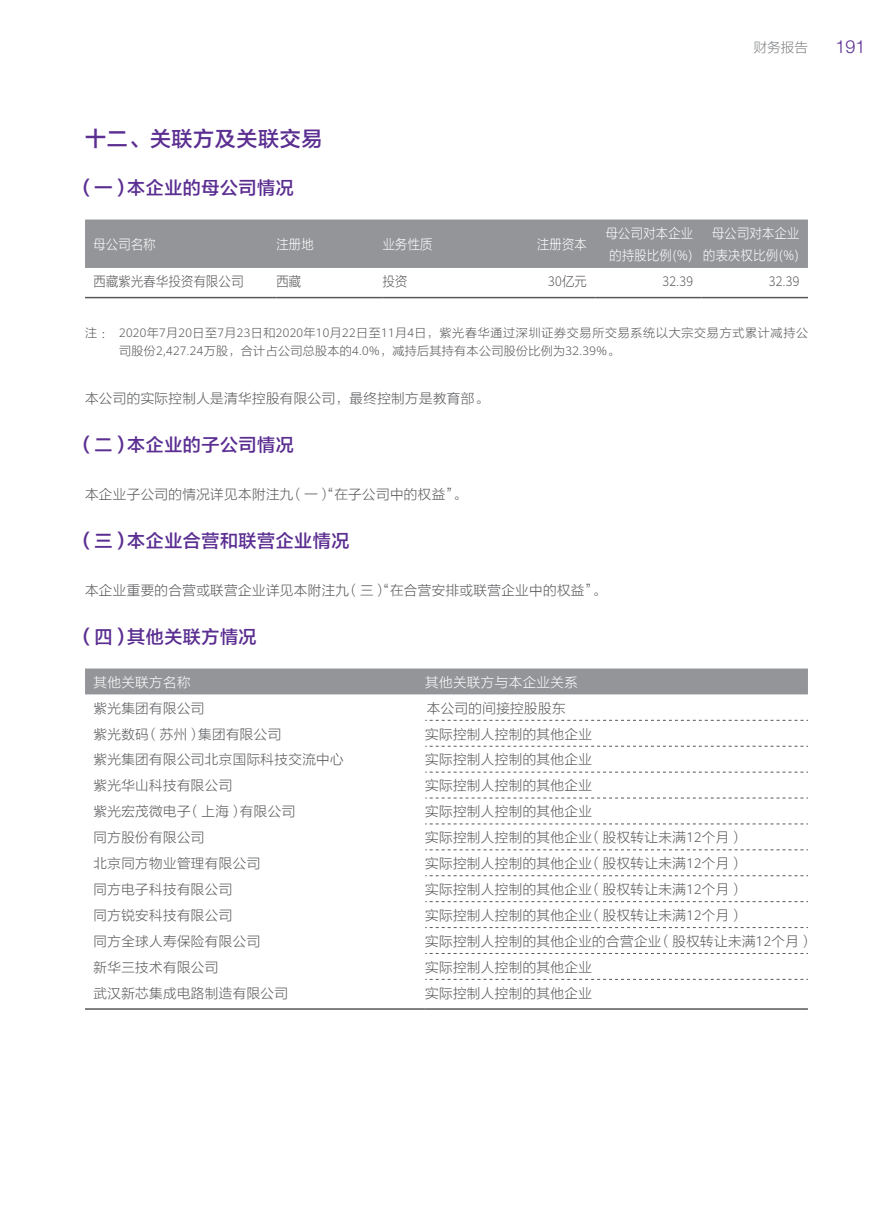
<style>
.page{position:relative;width:893px;height:1212px;background:#fff}
.page>*{position:absolute;margin:0;border:0;box-sizing:border-box;transform-origin:0 0}
.t1{font:21px "FZLTZHK GBK1 0";letter-spacing:.03em;color:#5b2e91}
.t2{font:18px "FZLTZHK GBK1 0";letter-spacing:.03em;color:#5b2e91}
.t3{font:300 18px "Helvetica Neue LT Std";color:#5b2e91}
.t4{font:13.5px "FZLTXHK GBK1 0";letter-spacing:.03em;color:#57585a}
.t5{font:13.5px/22.5px "FZLTXHK GBK1 0";letter-spacing:.03em;color:#fff;scale:.9 1}
.t6{font:13.5px "FZLTXHK GBK1 0";letter-spacing:.03em;color:#fff}
.t7{font:13.5px "FZLTXHK GBK1 0";letter-spacing:.03em;color:#57585a;scale:.9 1}
.t8{font:300 13.5px "Huawei Sans";letter-spacing:.03em;color:#57585a;scale:.9 1}
.t9{font:13.5px "FZLTXHK GBK1 0";color:#808285}
.t10{font:12px/18px "FZLTXHK GBK1 0";letter-spacing:.06em;color:#57585a}
.s1{font-family:"Huawei Sans";font-weight:300}
.s2{font-family:"FZLTXHK GBK1 0";font-weight:400}
</style>
<div class="page">
<div style="left:85px;top:220px;width:723px;height:48px;background:#939598"></div>
<hr style="left:85px;top:297px;width:191px;height:1px;background:#57585a">
<hr style="left:276px;top:297px;width:107px;height:1px;background:#57585a">
<hr style="left:383px;top:297px;width:106px;height:1px;background:#57585a">
<hr style="left:489px;top:297px;width:106px;height:1px;background:#57585a">
<hr style="left:595px;top:297px;width:107px;height:1px;background:#57585a">
<hr style="left:702px;top:297px;width:106px;height:1px;background:#57585a">
<div style="left:85px;top:668px;width:723px;height:26px;background:#939598"></div>
<svg style="left:425px;top:720px;width:383px;height:1px"></svg>
<svg style="left:425px;top:746px;width:383px;height:1px"></svg>
<svg style="left:425px;top:772px;width:383px;height:1px"></svg>
<svg style="left:425px;top:798px;width:383px;height:1px"></svg>
<svg style="left:425px;top:823px;width:383px;height:1px"></svg>
<svg style="left:425px;top:849px;width:383px;height:1px"></svg>
<svg style="left:425px;top:875px;width:383px;height:1px"></svg>
<svg style="left:425px;top:901px;width:383px;height:1px"></svg>
<svg style="left:425px;top:927px;width:383px;height:1px"></svg>
<svg style="left:425px;top:953px;width:383px;height:1px"></svg>
<svg style="left:425px;top:979px;width:383px;height:1px"></svg>
<hr style="left:85px;top:1008px;width:340px;height:2px;background:#57585a">
<hr style="left:425px;top:1008px;width:383px;height:2px;background:#57585a">
<h1 class="t1" style="left:85px;top:127px;width:239px">十二、关联方及关联交易</h1>
<h2 class="t2" style="left:76px;top:177px;width:219px">（一）本企业的母公司情况</h2>
<p class="t9" style="left:754px;top:40px;width:55px">财务报告</p>
<h2 class="t3" style="left:835px;top:36px;width:32px">191</h2>
<p class="t5" style="left:94px;top:233px;width:71px">母公司名称</p>
<p class="t5" style="left:276px;top:233px;width:43px">注册地</p>
<p class="t5" style="left:383px;top:233px;width:57px">业务性质</p>
<p class="t5" style="left:537px;top:233px;width:57px">注册资本</p>
<p class="t5" style="left:606px;top:222px;width:99px">母公司对本企业的持股比例<span class="s1">(%)</span></p>
<p class="t5" style="left:703px;top:222px;width:108px;text-align:right">母公司对本企业的表决权比例<span class="s1">(%)</span></p>
<p class="t7" style="left:94px;top:274px;width:168px">西藏紫光春华投资有限公司</p>
<p class="t7" style="left:276px;top:274px;width:29px">西藏</p>
<p class="t7" style="left:383px;top:274px;width:29px">投资</p>
<p class="t8" style="left:548px;top:272px;width:45px">30<span class="s2">亿元</span></p>
<p class="t8" style="left:662px;top:272px;width:36px">32.39</p>
<p class="t8" style="left:769px;top:272px;width:36px">32.39</p>
<p class="t10" style="left:119px;top:324px;width:690px;text-indent:-34px">注： <span class="s1">2020</span>年<span class="s1">7</span>月<span class="s1">20</span>日至<span class="s1">7</span>月<span class="s1">23</span>日和<span class="s1">2020</span>年<span class="s1">10</span>月<span class="s1">22</span>日至<span class="s1">11</span>月<span class="s1">4</span>日，紫光春华通过深圳证券交易所交易系统以大宗交易方式累计减持公司股份<span class="s1">2,427.24</span>万股，合计占公司总股本的<span class="s1">4.0%</span>，减持后其持有本公司股份比例为<span class="s1">32.39%</span>。</p>
<p class="t4" style="left:85px;top:390px;width:405px">本公司的实际控制人是清华控股有限公司，最终控制方是教育部。</p>
<h2 class="t2" style="left:76px;top:434px;width:219px">（二）本企业的子公司情况</h2>
<p class="t4" style="left:85px;top:486px;width:383px">本企业子公司的情况详见本附注九（一）“在子公司中的权益”。</p>
<h2 class="t2" style="left:76px;top:530px;width:275px">（三）本企业合营和联营企业情况</h2>
<p class="t4" style="left:85px;top:582px;width:522px">本企业重要的合营或联营企业详见本附注九（三）“在合营安排或联营企业中的权益”。</p>
<h2 class="t2" style="left:76px;top:626px;width:182px">（四）其他关联方情况</h2>
<p class="t6" style="left:94px;top:675px;width:99px">其他关联方名称</p>
<p class="t6" style="left:425px;top:675px;width:154px">其他关联方与本企业关系</p>
<p class="t4" style="left:94px;top:700px;width:112px">紫光集团有限公司</p>
<p class="t4" style="left:427px;top:700px;width:140px">本公司的间接控股股东</p>
<p class="t4" style="left:94px;top:726px;width:189px">紫光数码（苏州）集团有限公司</p>
<p class="t4" style="left:425px;top:726px;width:168px">实际控制人控制的其他企业</p>
<p class="t4" style="left:94px;top:752px;width:252px">紫光集团有限公司北京国际科技交流中心</p>
<p class="t4" style="left:425px;top:752px;width:168px">实际控制人控制的其他企业</p>
<p class="t4" style="left:94px;top:778px;width:140px">紫光华山科技有限公司</p>
<p class="t4" style="left:425px;top:778px;width:168px">实际控制人控制的其他企业</p>
<p class="t4" style="left:94px;top:804px;width:203px">紫光宏茂微电子（上海）有限公司</p>
<p class="t4" style="left:425px;top:804px;width:168px">实际控制人控制的其他企业</p>
<p class="t4" style="left:94px;top:830px;width:112px">同方股份有限公司</p>
<p class="t4" style="left:425px;top:830px;width:320px">实际控制人控制的其他企业（股权转让未满<span class="s1">12</span>个月）</p>
<p class="t4" style="left:94px;top:856px;width:168px">北京同方物业管理有限公司</p>
<p class="t4" style="left:425px;top:856px;width:320px">实际控制人控制的其他企业（股权转让未满<span class="s1">12</span>个月）</p>
<p class="t4" style="left:94px;top:882px;width:140px">同方电子科技有限公司</p>
<p class="t4" style="left:425px;top:882px;width:320px">实际控制人控制的其他企业（股权转让未满<span class="s1">12</span>个月）</p>
<p class="t4" style="left:94px;top:908px;width:140px">同方锐安科技有限公司</p>
<p class="t4" style="left:425px;top:908px;width:320px">实际控制人控制的其他企业（股权转让未满<span class="s1">12</span>个月）</p>
<p class="t4" style="left:94px;top:934px;width:168px">同方全球人寿保险有限公司</p>
<p class="t4" style="left:425px;top:934px;width:389px">实际控制人控制的其他企业的合营企业（股权转让未满<span class="s1">12</span>个月）</p>
<p class="t4" style="left:94px;top:960px;width:126px">新华三技术有限公司</p>
<p class="t4" style="left:425px;top:960px;width:168px">实际控制人控制的其他企业</p>
<p class="t4" style="left:94px;top:985px;width:196px">武汉新芯集成电路制造有限公司</p>
<p class="t4" style="left:425px;top:985px;width:168px">实际控制人控制的其他企业</p>
</div>
